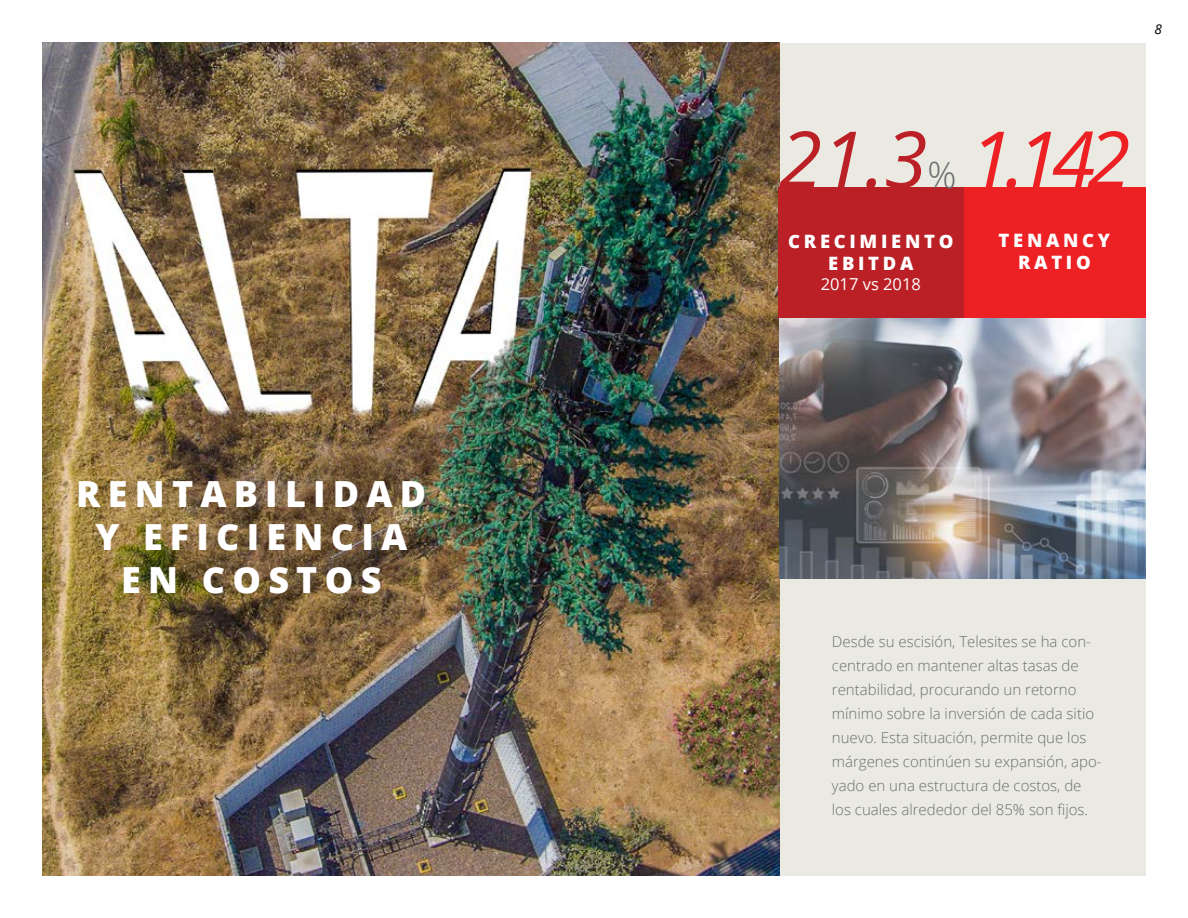
<style>
.page{position:relative;width:1188px;height:918px;background:#fff}
.page>*{position:absolute;margin:0;border:0;box-sizing:border-box;transform-origin:0 0}
.t1{font:italic 78px "Open Sans";color:#ed2024}
.t2{font:800 36px/43.2px "Open Sans";letter-spacing:.2em;color:#fff;text-align:center}
.t3{font:800 18.45px/22.2px "Open Sans";letter-spacing:.2em;color:#fff;text-align:center}
.t4{font:16.5px "Open Sans";color:#fff}
.t5{font:300 15px/24px "Open Sans";color:#6d6e71}
.t6{font:italic 13.5px "Open Sans";color:#000}
.s1{color:#ba2025}
.s2{font-weight:300;font-style:normal;font-size:36px;color:#6d6e71}
</style>
<div class="page">
<div style="left:780px;top:43px;width:365px;height:832px;background:#eaeae2"></div>
<img style="left:43px;top:43px;width:736px;height:832px">
<img style="left:779px;top:187px;width:366px;height:391px">
<div style="left:964px;top:188px;width:181px;height:130px;background:#ed2024"></div>
<div style="left:779px;top:188px;width:185px;height:130px;background:#ba2025"></div>
<h2 class="t2" style="left:76px;top:470px;width:352px">RENTABILIDAD<br>Y EFICIENCIA<br>EN COSTOS</h2>
<p class="t6" style="left:1154px;top:20px;width:9px">8</p>
<h1 class="t1" style="left:779px;top:106px;width:353px"><span class="s1">21.3</span><span class="s2">%</span> 1.142</h1>
<p class="t3" style="left:788px;top:229px;width:167px">CRECIMIENTO<br>EBITDA</p>
<p class="t4" style="left:821px;top:273px;width:102px">2017 vs 2018</p>
<p class="t3" style="left:999px;top:228px;width:113px">TENANCY<br>RATIO</p>
<p class="t5" style="left:832px;top:630px;width:271px">Desde su escisión, Telesites se ha con&shy;centrado en mantener altas tasas de rentabilidad, procurando un retorno mínimo sobre la inversión de cada sitio nuevo. Esta situación, permite que los márgenes continúen su expansión, apo&shy;yado en una estructura de costos, de los cuales alrededor del 85% son fijos.</p>
</div>
